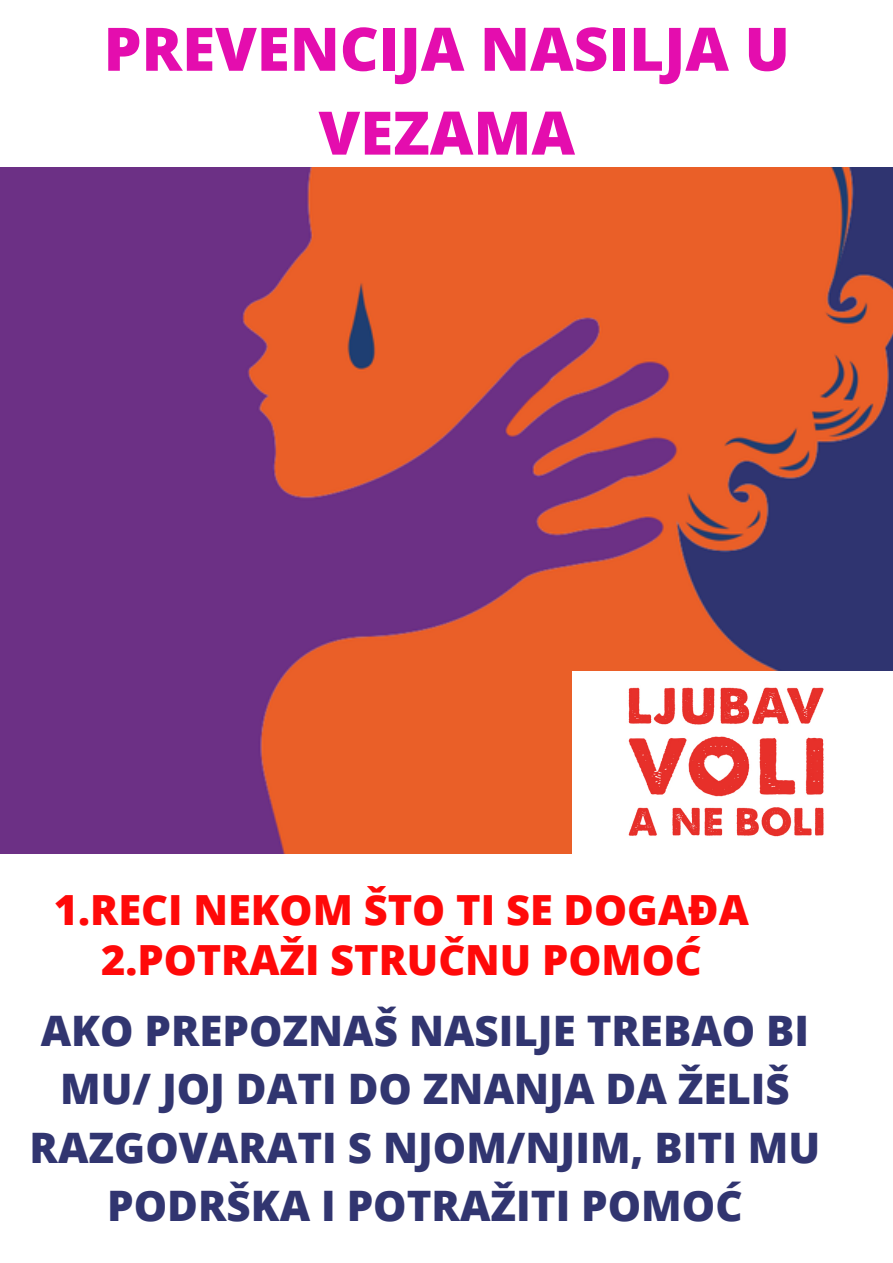
<style>
.page{position:relative;width:893px;height:1263px;background:#fff}
.page>*{position:absolute;margin:0;border:0;box-sizing:border-box;transform-origin:0 0}
.t1{font:800 60px/83.8px "Open Sans";color:#e40dae;text-align:center}
.t2{font:800 42px/58.5px "Open Sans";color:#313570;text-align:center}
.t3{font:800 41.55px "Open Sans";color:#ff0909}
</style>
<div class="page">
<img style="left:0;top:167px;width:893px;height:687px">
<img style="left:572px;top:671px;width:321px;height:183px">
<h1 class="t1" style="left:104px;top:6px;width:688px">PREVENCIJA NASILJA U<br>VEZAMA</h1>
<p class="t3" style="left:54px;top:881px;width:696px">1.RECI NEKOM ŠTO TI SE DOGAĐA</p>
<p class="t3" style="left:101px;top:931px;width:602px">2.POTRAŽI STRUČNU POMOĆ</p>
<p class="t2" style="left:30px;top:1000px;width:792px">AKO PREPOZNAŠ NASILJE TREBAO BI<br>MU/ JOJ DATI DO ZNANJA DA ŽELIŠ<br>RAZGOVARATI S NJOM/NJIM, BITI MU<br>PODRŠKA I POTRAŽITI POMOĆ</p>
</div>
